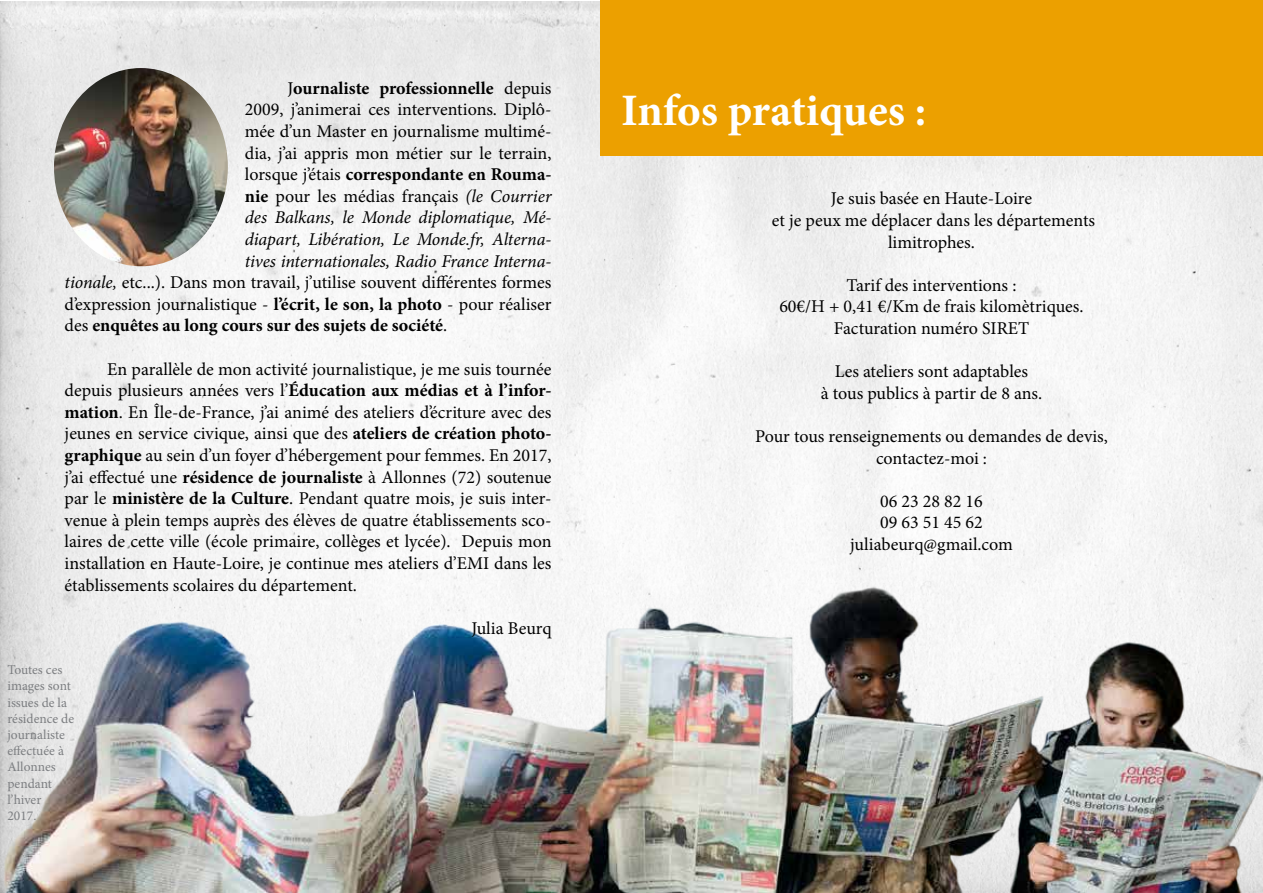
<style>
.page{position:relative;width:1263px;height:893px;background:#fff}
.page>*{position:absolute;margin:0;border:0;box-sizing:border-box;transform-origin:0 0}
.t1{font:700 45px "Minion Pro";letter-spacing:-.005em;color:#fff}
.t2{font:18px/21.6px "Minion Pro";color:#000;text-align:center}
.t3{font:700 18px "Minion Pro";color:#000}
.t4{font:italic 18px "Minion Pro";letter-spacing:-.01em;color:#000}
.t5{font:13.5px/16.2px "Minion Pro";color:#7c7e81}
.s1{font-weight:400}
.s2{font-weight:700}
.s3{font-style:italic}
</style>
<div class="page">
<img style="left:0;top:1px;width:1263px;height:586px">
<img style="left:0;top:587px;width:1263px;height:306px">
<div style="left:600px;top:0;width:663px;height:155px;background:#eca000"></div>
<img style="left:54px;top:68px;width:174px;height:198px">
<p class="t3" style="left:287px;top:75px;width:266px"><span class="s1">J</span>ournaliste professionnelle <span class="s1">depuis</span></p>
<p class="t2" style="left:245px;top:99px;width:308px">2009, j’animerai ces interventions. Diplô-</p>
<p class="t2" style="left:245px;top:120px;width:308px">mée d’un Master en journalisme multimé-</p>
<p class="t2" style="left:245px;top:142px;width:308px">dia, j’ai appris mon métier sur le terrain,</p>
<p class="t3" style="left:245px;top:162px;width:308px"><span class="s1">lorsque j’étais</span> correspondante en Rouma-</p>
<p class="t2" style="left:245px;top:185px;width:308px"><span class="s2">nie</span> pour les médias français <span class="s3">(le Courrier</span></p>
<p class="t4" style="left:245px;top:205px;width:308px">des Balkans, le Monde diplomatique, Mé-</p>
<p class="t4" style="left:245px;top:227px;width:308px">diapart, Libération, Le Monde.fr, Alterna-</p>
<p class="t4" style="left:245px;top:248px;width:308px">tives internationales, Radio France Interna-</p>
<p class="t2" style="left:65px;top:272px;width:488px"><span class="s3">tionale,</span> etc...). Dans mon travail, j’utilise souvent différentes formes</p>
<p class="t2" style="left:65px;top:293px;width:488px">d’expression journalistique - <span class="s2">l’écrit, le son, la photo</span> - pour réaliser</p>
<p class="t3" style="left:65px;top:313px;width:384px"><span class="s1">des</span> enquêtes au long cours sur des sujets de société<span class="s1">.</span></p>
<p class="t2" style="left:65px;top:358px;width:488px;text-align:justify;text-indent:43px">En parallèle de mon activité journalistique, je me suis tournée depuis plusieurs années vers l’<span class="s2">Éducation aux médias et à l’infor&shy;mation</span>. En Île-de-France, j’ai animé des ateliers d’écriture avec des jeunes en service civique, ainsi que des <span class="s2">ateliers de création photo&shy;graphique</span> au sein d’un foyer d’hébergement pour femmes. En 2017, j’ai effectué une <span class="s2">résidence de journaliste</span> à Allonnes (72) soutenue par le <span class="s2">ministère de la Culture</span>. Pendant quatre mois, je suis inter&shy;venue à plein temps auprès des élèves de quatre établissements sco&shy;laires de cette ville (école primaire, collèges et lycée). Depuis mon installation en Haute-Loire, je continue mes ateliers d’EMI dans les établissements scolaires du département.</p>
<p class="t2" style="left:471px;top:617px;width:82px">Julia Beurq</p>
<p class="t5" style="left:7px;top:662px;width:68px">Toutes ces images sont issues de la résidence de journaliste effectuée à<br>Allonnes pendant l’hiver<br>2017.</p>
<h1 class="t1" style="left:621px;top:79px;width:307px">Infos pratiques :</h1>
<p class="t2" style="left:772px;top:188px;width:325px">Je suis basée en Haute-Loire<br>et je peux me déplacer dans les départements limitrophes.</p>
<p class="t2" style="left:779px;top:274px;width:306px">Tarif des interventions :<br>60€/H + 0,41 €/Km de frais kilomètriques.<br>Facturation numéro SIRET</p>
<p class="t2" style="left:821px;top:361px;width:223px">Les ateliers sont adaptables<br>à tous publics à partir de 8 ans.</p>
<p class="t2" style="left:755px;top:426px;width:354px">Pour tous renseignements ou demandes de devis, contactez-moi :</p>
<p class="t2" style="left:850px;top:490px;width:164px">06 23 28 82 16<br>09 63 51 45 62 juliabeurq@gmail.com</p>
</div>
